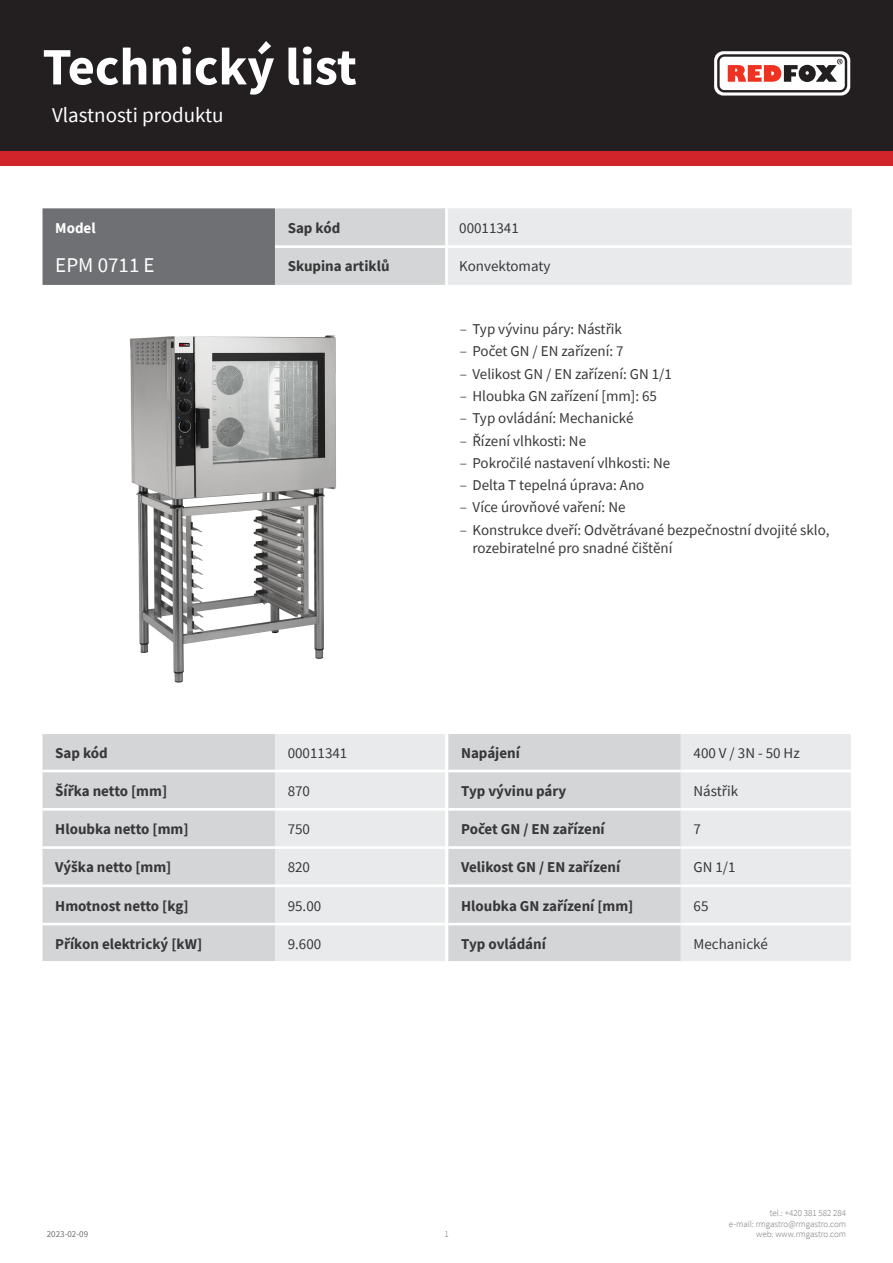
<style>
.page{position:relative;width:893px;height:1263px;background:#fff}
.page>*{position:absolute;margin:0;border:0;box-sizing:border-box;transform-origin:0 0}
.t1{font:700 52.5px "Source Sans Pro";color:#fff}
.kapitola{font:21px "Source Sans Pro";color:#fff}
.tabulka_-_headline{font:21px "Source Sans Pro";color:#fff}
.tabulka_-_text{font:15px/18px "Source Sans Pro";color:#383839}
.tabulka_-_text-2{font:700 15px "Source Sans Pro";color:#383839}
.tabulka_-_text-3{font:700 15px "Source Sans Pro";color:#fff}
.t2{font:300 9px/10.8px "Source Sans Pro";color:#6f7073;text-align:right}
.t3{font:9px "Source Sans Pro";color:#6f7073}
.s1{font-weight:300}
</style>
<div class="page">
<div style="left:0;top:0;width:893px;height:166px;background:#d1232a"></div>
<div style="left:0;top:0;width:893px;height:151px;background:#231f20"></div>
<svg style="left:714px;top:51px;width:136px;height:45px"></svg>
<img style="left:129px;top:335px;width:207px;height:348px">
<div style="left:43px;top:734px;width:232px;height:227px;background:#d4d5d7"></div>
<div style="left:275px;top:734px;width:170px;height:227px;background:#e9eaeb"></div>
<hr style="left:43px;top:770px;width:232px;height:2px;background:#fff">
<hr style="left:275px;top:770px;width:170px;height:2px;background:#fff">
<hr style="left:43px;top:808px;width:232px;height:2px;background:#fff">
<hr style="left:275px;top:808px;width:170px;height:2px;background:#fff">
<hr style="left:43px;top:846px;width:232px;height:3px;background:#fff">
<hr style="left:275px;top:846px;width:170px;height:3px;background:#fff">
<hr style="left:43px;top:884px;width:232px;height:3px;background:#fff">
<hr style="left:275px;top:884px;width:170px;height:3px;background:#fff">
<hr style="left:43px;top:923px;width:232px;height:2px;background:#fff">
<hr style="left:275px;top:923px;width:170px;height:2px;background:#fff">
<div style="left:448px;top:734px;width:233px;height:227px;background:#d4d5d7"></div>
<div style="left:681px;top:734px;width:170px;height:227px;background:#e9eaeb"></div>
<hr style="left:448px;top:770px;width:233px;height:2px;background:#fff">
<hr style="left:681px;top:770px;width:170px;height:2px;background:#fff">
<hr style="left:448px;top:808px;width:233px;height:2px;background:#fff">
<hr style="left:681px;top:808px;width:170px;height:2px;background:#fff">
<hr style="left:448px;top:846px;width:233px;height:3px;background:#fff">
<hr style="left:681px;top:846px;width:170px;height:3px;background:#fff">
<hr style="left:448px;top:884px;width:233px;height:3px;background:#fff">
<hr style="left:681px;top:884px;width:170px;height:3px;background:#fff">
<hr style="left:448px;top:923px;width:233px;height:2px;background:#fff">
<hr style="left:681px;top:923px;width:170px;height:2px;background:#fff">
<svg style="left:43px;top:208px;width:809px;height:77px;background:#c0c1c3"></svg>
<hr style="left:445px;top:208px;width:3px;height:37px;background:#fff">
<hr style="left:275px;top:245px;width:171px;height:3px;background:#fff">
<hr style="left:446px;top:245px;width:406px;height:3px;background:#fff">
<hr style="left:445px;top:248px;width:3px;height:37px;background:#fff">
<h1 class="t1" style="left:43px;top:31px;width:316px">Technický list</h1>
<p class="kapitola" style="left:52px;top:101px;width:173px">Vlastnosti produktu</p>
<p class="tabulka_-_text-3" style="left:55px;top:218px;width:42px">Model</p>
<p class="tabulka_-_text-2" style="left:288px;top:218px;width:54px">Sap kód</p>
<p class="tabulka_-_text" style="left:459px;top:219px;width:61px">00011341</p>
<p class="tabulka_-_headline" style="left:55px;top:251px;width:101px">EPM 0711 E</p>
<p class="tabulka_-_text-2" style="left:288px;top:256px;width:103px">Skupina artiklů</p>
<p class="tabulka_-_text" style="left:459px;top:257px;width:93px">Konvektomaty</p>
<p class="tabulka_-_text-2" style="left:55px;top:742px;width:54px">Sap kód</p>
<p class="tabulka_-_text" style="left:288px;top:743px;width:61px">00011341</p>
<p class="tabulka_-_text-2" style="left:55px;top:781px;width:113px">Šířka netto [mm]</p>
<p class="tabulka_-_text" style="left:288px;top:782px;width:24px">870</p>
<p class="tabulka_-_text-2" style="left:55px;top:819px;width:135px">Hloubka netto [mm]</p>
<p class="tabulka_-_text" style="left:288px;top:820px;width:24px">750</p>
<p class="tabulka_-_text-2" style="left:55px;top:857px;width:118px">Výška netto [mm]</p>
<p class="tabulka_-_text" style="left:288px;top:858px;width:24px">820</p>
<p class="tabulka_-_text-2" style="left:55px;top:895px;width:135px">Hmotnost netto [kg]</p>
<p class="tabulka_-_text" style="left:288px;top:896px;width:35px">95.00</p>
<p class="tabulka_-_text-2" style="left:55px;top:934px;width:148px">Příkon elektrický [kW]</p>
<p class="tabulka_-_text" style="left:288px;top:935px;width:35px">9.600</p>
<p class="tabulka_-_text" style="left:460px;top:320px;width:164px"><span class="s1">–</span> Typ vývinu páry: Nástřik</p>
<p class="tabulka_-_text" style="left:460px;top:342px;width:165px"><span class="s1">–</span> Počet GN / EN zařízení: 7</p>
<p class="tabulka_-_text" style="left:460px;top:365px;width:214px"><span class="s1">–</span> Velikost GN / EN zařízení: GN 1/1</p>
<p class="tabulka_-_text" style="left:460px;top:387px;width:199px"><span class="s1">–</span> Hloubka GN zařízení [mm]: 65</p>
<p class="tabulka_-_text" style="left:460px;top:409px;width:175px"><span class="s1">–</span> Typ ovládání: Mechanické</p>
<p class="tabulka_-_text" style="left:460px;top:431px;width:128px"><span class="s1">–</span> Řízení vlhkosti: Ne</p>
<p class="tabulka_-_text" style="left:460px;top:454px;width:212px"><span class="s1">–</span> Pokročilé nastavení vlhkosti: Ne</p>
<p class="tabulka_-_text" style="left:460px;top:476px;width:186px"><span class="s1">–</span> Delta T tepelná úprava: Ano</p>
<p class="tabulka_-_text" style="left:460px;top:498px;width:167px"><span class="s1">–</span> Více úrovňové vaření: Ne</p>
<p class="tabulka_-_text" style="left:472px;top:520px;width:359px;text-indent:-13px"><span class="s1">–</span> Konstrukce dveří: Odvětrávané bezpečnostní dvojité sklo, rozebiratelné pro snadné čištění</p>
<p class="tabulka_-_text-2" style="left:461px;top:742px;width:60px">Napájení</p>
<p class="tabulka_-_text" style="left:693px;top:743px;width:108px">400 V / 3N - 50 Hz</p>
<p class="tabulka_-_text-2" style="left:461px;top:781px;width:107px">Typ vývinu páry</p>
<p class="tabulka_-_text" style="left:693px;top:782px;width:46px">Nástřik</p>
<p class="tabulka_-_text-2" style="left:461px;top:819px;width:145px">Počet GN / EN zařízení</p>
<p class="tabulka_-_text" style="left:693px;top:820px;width:9px">7</p>
<p class="tabulka_-_text-2" style="left:461px;top:857px;width:161px">Velikost GN / EN zařízení</p>
<p class="tabulka_-_text" style="left:693px;top:858px;width:44px">GN 1/1</p>
<p class="tabulka_-_text-2" style="left:461px;top:895px;width:174px">Hloubka GN zařízení [mm]</p>
<p class="tabulka_-_text" style="left:693px;top:896px;width:16px">65</p>
<p class="tabulka_-_text-2" style="left:461px;top:934px;width:86px">Typ ovládání</p>
<p class="tabulka_-_text" style="left:693px;top:935px;width:76px">Mechanické</p>
<p class="t3" style="left:47px;top:1229px;width:43px">2023-02-09</p>
<p class="t2" style="left:444px;top:1229px;width:6px">1</p>
<p class="t2" style="left:729px;top:1207px;width:119px">tel.: +420 381 582 284<br>e-mail: rmgastro@rmgastro.com web: www.rmgastro.com</p>
</div>
